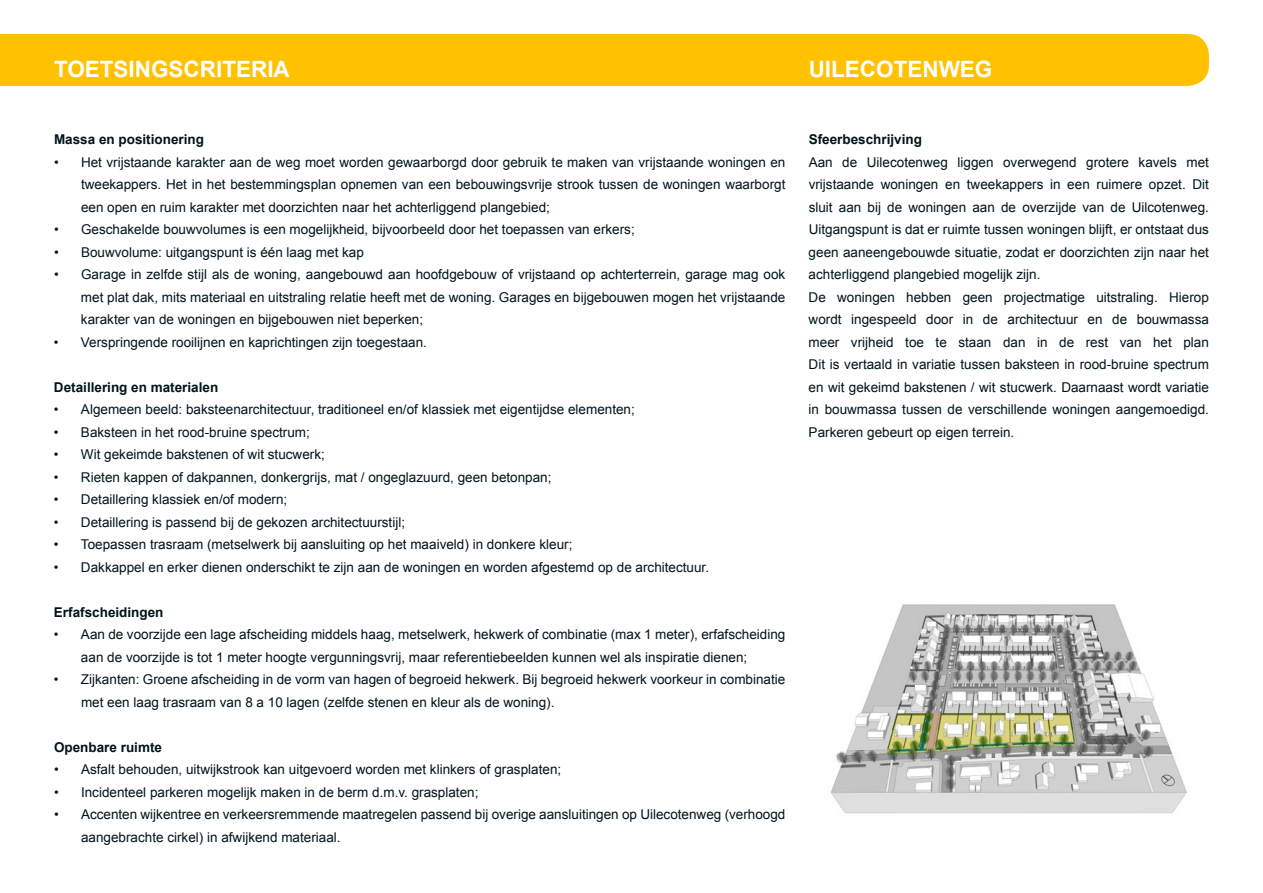
<style>
.page{position:relative;width:1263px;height:893px;background:#fff}
.page>*{position:absolute;margin:0;border:0;box-sizing:border-box;transform-origin:0 0}
.t1{font:700 22.5px "Arial";color:#fff}
.t2{font:13.5px/22.5px "Arial";color:#01141b}
.t3{font:700 13.5px "Arial";color:#01141b}
</style>
<div class="page">
<div style="left:0;top:34px;width:1209px;height:52px;background:#ffc100"></div>
<img style="left:830px;top:604px;width:357px;height:210px">
<h1 class="t1" style="left:54px;top:54px;width:237px">TOETSINGSCRITERIA</h1>
<p class="t3" style="left:54px;top:130px;width:152px">Massa en positionering</p>
<p class="t2" style="left:81px;top:151px;width:706px;text-align:justify;text-indent:-27px">• Het vrijstaande karakter aan de weg moet worden gewaarborgd door gebruik te maken van vrijstaande woningen en tweekappers. Het in het bestemmingsplan opnemen van een bebouwingsvrije strook tussen de woningen waarborgt een open en ruim karakter met doorzichten naar het achterliggend plangebied;</p>
<p class="t2" style="left:54px;top:218px;width:582px">• Geschakelde bouwvolumes is een mogelijkheid, bijvoorbeeld door het toepassen van erkers;</p>
<p class="t2" style="left:54px;top:241px;width:311px">• Bouwvolume: uitgangspunt is één laag met kap</p>
<p class="t2" style="left:81px;top:263px;width:706px;text-align:justify;text-indent:-27px">• Garage in zelfde stijl als de woning, aangebouwd aan hoofdgebouw of vrijstaand op achterterrein, garage mag ook met plat dak, mits materiaal en uitstraling relatie heeft met de woning. Garages en bijgebouwen mogen het vrijstaande karakter van de woningen en bijgebouwen niet beperken;</p>
<p class="t2" style="left:54px;top:331px;width:374px">• Verspringende rooilijnen en kaprichtingen zijn toegestaan.</p>
<p class="t3" style="left:54px;top:378px;width:166px">Detaillering en materialen</p>
<p class="t2" style="left:54px;top:398px;width:582px">• Algemeen beeld: baksteenarchitectuur, traditioneel en/of klassiek met eigentijdse elementen;</p>
<p class="t2" style="left:54px;top:421px;width:257px">• Baksteen in het rood-bruine spectrum;</p>
<p class="t2" style="left:54px;top:443px;width:272px">• Wit gekeimde bakstenen of wit stucwerk;</p>
<p class="t2" style="left:54px;top:466px;width:499px">• Rieten kappen of dakpannen, donkergrijs, mat / ongeglazuurd, geen betonpan;</p>
<p class="t2" style="left:54px;top:488px;width:235px">• Detaillering klassiek en/of modern;</p>
<p class="t2" style="left:54px;top:511px;width:353px">• Detaillering is passend bij de gekozen architectuurstijl;</p>
<p class="t2" style="left:54px;top:533px;width:520px">• Toepassen trasraam (metselwerk bij aansluiting op het maaiveld) in donkere kleur;</p>
<p class="t2" style="left:54px;top:556px;width:657px">• Dakkappel en erker dienen onderschikt te zijn aan de woningen en worden afgestemd op de architectuur.</p>
<p class="t3" style="left:54px;top:603px;width:111px">Erfafscheidingen</p>
<p class="t2" style="left:81px;top:623px;width:706px;text-indent:-27px">• Aan de voorzijde een lage afscheiding middels haag, metselwerk, hekwerk of combinatie (max 1 meter), erfafscheiding aan de voorzijde is tot 1 meter hoogte vergunningsvrij, maar referentiebeelden kunnen wel als inspiratie dienen;</p>
<p class="t2" style="left:81px;top:668px;width:706px;text-indent:-27px">• Zijkanten: Groene afscheiding in de vorm van hagen of begroeid hekwerk. Bij begroeid hekwerk voorkeur in combinatie met een laag trasraam van 8 a 10 lagen (zelfde stenen en kleur als de woning).</p>
<p class="t3" style="left:54px;top:738px;width:110px">Openbare ruimte</p>
<p class="t2" style="left:54px;top:758px;width:509px">• Asfalt behouden, uitwijkstrook kan uitgevoerd worden met klinkers of grasplaten;</p>
<p class="t2" style="left:54px;top:781px;width:426px">• Incidenteel parkeren mogelijk maken in de berm d.m.v. grasplaten;</p>
<p class="t2" style="left:81px;top:803px;width:706px;text-indent:-27px">• Accenten wijkentree en verkeersremmende maatregelen passend bij overige aansluitingen op Uilecotenweg (verhoogd aangebrachte cirkel) in afwijkend materiaal.</p>
<h1 class="t1" style="left:809px;top:54px;width:185px">UILECOTENWEG</h1>
<p class="t3" style="left:809px;top:130px;width:115px">Sfeerbeschrijving</p>
<p class="t2" style="left:809px;top:151px;width:402px">Aan de Uilecotenweg liggen overwegend grotere kavels met vrijstaande woningen en tweekappers in een ruimere opzet. Dit sluit aan bij de woningen aan de overzijde van de Uilcotenweg.<br>Uitgangspunt is dat er ruimte tussen woningen blijft, er ontstaat dus geen aaneengebouwde situatie, zodat er doorzichten zijn naar het achterliggend plangebied mogelijk zijn.<br>De woningen hebben geen projectmatige uitstraling. Hierop wordt ingespeeld door in de architectuur en de bouwmassa meer vrijheid toe te staan dan in de rest van het plan Dit is vertaald in variatie tussen baksteen in rood-bruine spectrum en wit gekeimd bakstenen / wit stucwerk. Daarnaast wordt variatie in bouwmassa tussen de verschillende woningen aangemoedigd.<br>Parkeren gebeurt op eigen terrein.</p>
</div>
